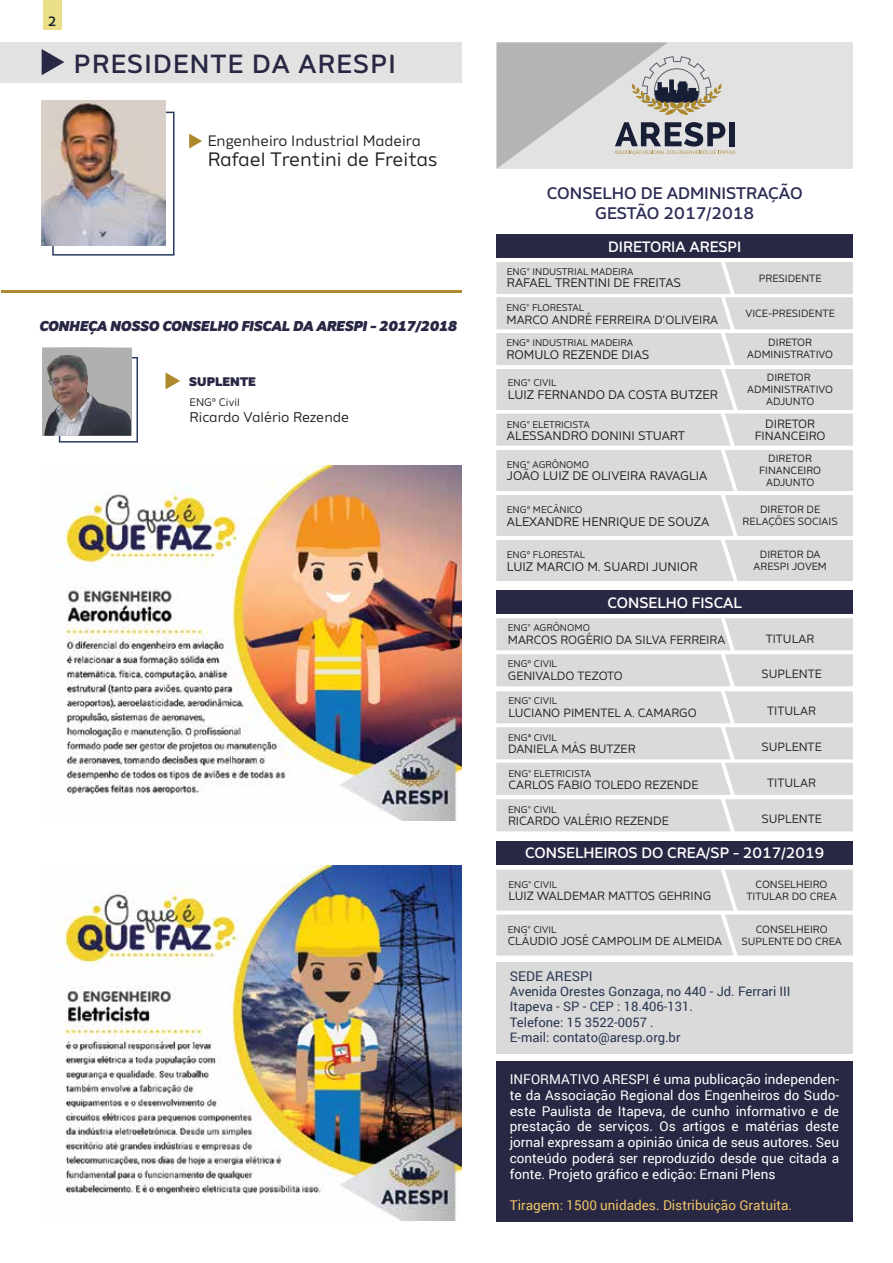
<style>
.page{position:relative;width:893px;height:1263px;background:#fff}
.page>*{position:absolute;margin:0;border:0;box-sizing:border-box;transform-origin:0 0}
.t1{font:26.1px "Amino Alt Regular 5";letter-spacing:.05em;color:#282744}
.t2{font:19.35px "Amino Alt Regular 2";color:#231f20}
.t3{font:16.65px/19.8px "Amino Alt Regular 5";color:#2b2c54;text-align:center}
.t4{font:15.15px "Amino Alt Regular 2";color:#231f20}
.t5{font:15px "Amino Alt Regular 5";color:#fff}
.t6{font:14.25px "Amino Regular 3";color:#282744}
.t7{font:14.1px "Amino Alt Regular 2";color:#231f20}
.t8{font:13.5px/15.8px "Roboto";color:#fff;text-align:justify}
.t9{font:13.5px "Roboto";color:#efc465}
.t10{font:13.5px "Roboto";color:#293651}
.t11{font:13.5px "Amino Alt Regular 5";color:#111728}
.t12{font:13.05px/15.5px "Roboto";color:#293651}
.t13{font:12.45px "Amino Alt Regular 2";color:#231f20}
.t14{font:12.45px "Amino Alt Regular 3";color:#282744}
.t15{font:12px/12px "Amino Alt Regular 2";color:#231f20;text-align:center}
.t16{font:11.55px "Amino Alt Regular 2";color:#231f20}
.t17{font:10.95px "Amino Alt Regular 2";color:#231f20}
.t18{font:10.5px/12px "Amino Alt Regular 2";color:#231f20;text-align:center}
.t19{font:9.75px "Amino Alt Regular 2";color:#231f20}
</style>
<div class="page">
<div style="left:497px;top:42px;width:356px;height:127px;background:#e2e2e2"></div>
<svg style="left:496px;top:262px;width:357px;height:319px"></svg>
<svg style="left:496px;top:870px;width:357px;height:85px"></svg>
<div style="left:496px;top:234px;width:357px;height:23px;background:#282744"></div>
<svg style="left:496px;top:618px;width:357px;height:213px"></svg>
<div style="left:496px;top:590px;width:357px;height:24px;background:#282744"></div>
<div style="left:496px;top:841px;width:357px;height:23px;background:#282744"></div>
<div style="left:497px;top:1061px;width:356px;height:161px;background:#282744"></div>
<div style="left:497px;top:962px;width:356px;height:92px;background:#dbdada"></div>
<div style="left:43px;top:0;width:19px;height:29px;background:#eadf88"></div>
<svg style="left:497px;top:42px;width:238px;height:126px"></svg>
<div style="left:0;top:42px;width:462px;height:41px;background:#e2e2e2"></div>
<hr style="left:1px;top:291px;width:461px;height:2px;background:#ad892e">
<svg style="left:42px;top:49px;width:22px;height:26px"></svg>
<svg style="left:59px;top:357px;width:79px;height:86px"></svg>
<svg style="left:52px;top:112px;width:122px;height:144px"></svg>
<svg style="left:189px;top:134px;width:13px;height:15px"></svg>
<div style="left:43px;top:348px;width:88px;height:88px;background:#b0b0b0"></div>
<img style="left:44px;top:355px;width:87px;height:81px">
<img style="left:41px;top:100px;width:125px;height:146px">
<svg style="left:166px;top:372px;width:14px;height:17px"></svg>
<img style="left:58px;top:465px;width:404px;height:355px">
<img style="left:57px;top:865px;width:405px;height:355px">
<p class="t11" style="left:48px;top:13px;width:10px">2</p>
<h1 class="t1" style="left:74px;top:48px;width:323px">PRESIDENTE DA ARESPI</h1>
<p class="t4" style="left:208px;top:132px;width:215px">Engenheiro Industrial Madeira</p>
<h2 class="t2" style="left:208px;top:147px;width:231px">Rafael Trentini de Freitas</h2>
<p class="t6" style="left:39px;top:317px;width:419px">CONHEÇA NOSSO CONSELHO FISCAL DA ARESPI - 2017/2018</p>
<p class="t14" style="left:189px;top:374px;width:68px">SUPLENTE</p>
<p class="t17" style="left:190px;top:395px;width:52px">ENGº Civil</p>
<p class="t7" style="left:190px;top:409px;width:161px">Ricardo Valério Rezende</p>
<p class="t3" style="left:547px;top:183px;width:257px">CONSELHO DE ADMINISTRAÇÃO<br>GESTÃO 2017/2018</p>
<p class="t5" style="left:608px;top:237px;width:135px">DIRETORIA ARESPI</p>
<p class="t18" style="left:759px;top:272px;width:64px">PRESIDENTE</p>
<p class="t19" style="left:507px;top:266px;width:128px">ENG° INDUSTRIAL MADEIRA</p>
<p class="t13" style="left:507px;top:276px;width:176px">RAFAEL TRENTINI DE FREITAS</p>
<p class="t19" style="left:506px;top:302px;width:79px">ENG° FLORESTAL</p>
<p class="t15" style="left:506px;top:313px;width:213px">MARCO ANDRÉ FERREIRA D’OLIVEIRA</p>
<p class="t19" style="left:506px;top:337px;width:128px">ENGº INDUSTRIAL MADEIRA</p>
<p class="t13" style="left:506px;top:347px;width:145px">ROMULO REZENDE DIAS</p>
<p class="t19" style="left:508px;top:377px;width:50px">ENG° CIVIL</p>
<p class="t13" style="left:508px;top:387px;width:212px">LUIZ FERNANDO DA COSTA BUTZER</p>
<p class="t19" style="left:507px;top:418px;width:84px">ENG° ELETRICISTA</p>
<p class="t13" style="left:507px;top:428px;width:180px">ALESSANDRO DONINI STUART</p>
<p class="t18" style="left:745px;top:307px;width:91px">VICE-PRESIDENTE</p>
<p class="t18" style="left:747px;top:336px;width:87px">DIRETOR<br>ADMINISTRATIVO</p>
<p class="t18" style="left:747px;top:371px;width:87px">DIRETOR<br>ADMINISTRATIVO<br>ADJUNTO</p>
<p class="t15" style="left:755px;top:417px;width:72px">DIRETOR<br>FINANCEIRO</p>
<p class="t19" style="left:507px;top:459px;width:84px">ENG° AGRÔNOMO</p>
<p class="t13" style="left:507px;top:468px;width:202px">JOÃO LUIZ DE OLIVEIRA RAVAGLIA</p>
<p class="t18" style="left:759px;top:452px;width:63px">DIRETOR<br>FINANCEIRO<br>ADJUNTO</p>
<p class="t19" style="left:507px;top:504px;width:77px">ENGº MECÂNICO</p>
<p class="t13" style="left:507px;top:514px;width:204px">ALEXANDRE HENRIQUE DE SOUZA</p>
<p class="t18" style="left:743px;top:504px;width:97px">DIRETOR DE<br>RELAÇÕES SOCIAIS</p>
<p class="t19" style="left:507px;top:549px;width:80px">ENGº FLORESTAL</p>
<p class="t13" style="left:507px;top:559px;width:192px">LUIZ MARCIO M. SUARDI JUNIOR</p>
<p class="t18" style="left:753px;top:548px;width:75px">DIRETOR DA<br>ARESPI JOVEM</p>
<p class="t5" style="left:608px;top:593px;width:136px">CONSELHO FISCAL</p>
<p class="t19" style="left:508px;top:622px;width:84px">ENG° AGRÔNOMO</p>
<p class="t15" style="left:508px;top:633px;width:219px">MARCOS ROGÉRIO DA SILVA FERREIRA</p>
<p class="t19" style="left:508px;top:658px;width:51px">ENGº CIVIL</p>
<p class="t15" style="left:508px;top:669px;width:116px">GENIVALDO TEZOTO</p>
<p class="t19" style="left:508px;top:695px;width:50px">ENG° CIVIL</p>
<p class="t15" style="left:508px;top:706px;width:190px">LUCIANO PIMENTEL A. CAMARGO</p>
<p class="t19" style="left:508px;top:732px;width:50px">ENGª CIVIL</p>
<p class="t15" style="left:508px;top:743px;width:129px">DANIELA MÁS BUTZER</p>
<p class="t19" style="left:508px;top:767px;width:84px">ENG° ELETRICISTA</p>
<p class="t15" style="left:508px;top:778px;width:191px">CARLOS FABIO TOLEDO REZENDE</p>
<p class="t19" style="left:508px;top:804px;width:50px">ENG° CIVIL</p>
<p class="t15" style="left:508px;top:815px;width:162px">RICARDO VALÉRIO REZENDE</p>
<p class="t15" style="left:766px;top:632px;width:50px">TITULAR</p>
<p class="t15" style="left:761px;top:667px;width:62px">SUPLENTE</p>
<p class="t15" style="left:767px;top:704px;width:50px">TITULAR</p>
<p class="t15" style="left:761px;top:740px;width:62px">SUPLENTE</p>
<p class="t15" style="left:767px;top:777px;width:50px">TITULAR</p>
<p class="t15" style="left:761px;top:813px;width:62px">SUPLENTE</p>
<p class="t5" style="left:525px;top:844px;width:301px">CONSELHEIROS DO CREA/SP - 2017/2019</p>
<p class="t19" style="left:508px;top:878px;width:50px">ENG° CIVIL</p>
<p class="t15" style="left:508px;top:890px;width:204px">LUIZ WALDEMAR MATTOS GEHRING</p>
<p class="t18" style="left:746px;top:878px;width:92px">CONSELHEIRO<br>TITULAR DO CREA</p>
<p class="t19" style="left:508px;top:923px;width:50px">ENG° CIVIL</p>
<p class="t16" style="left:508px;top:934px;width:216px">CLÁUDIO JOSÉ CAMPOLIM DE ALMEIDA</p>
<p class="t18" style="left:741px;top:923px;width:102px">CONSELHEIRO<br>SUPLENTE DO CREA</p>
<p class="t10" style="left:510px;top:966px;width:84px">SEDE ARESPI</p>
<p class="t12" style="left:510px;top:983px;width:282px">Avenida Orestes Gonzaga, no 440 - Jd. Ferrari III Itapeva - SP - CEP : 18.406-131.<br>Telefone: 15 3522-0057 .<br>E-mail: contato@aresp.org.br</p>
<p class="t8" style="left:510px;top:1071px;width:331px">INFORMATIVO ARESPI é uma publicação independen&shy;te da Associação Regional dos Engenheiros do Sudo&shy;este Paulista de Itapeva, de cunho informativo e de prestação de serviços. Os artigos e matérias deste jornal expressam a opinião única de seus autores. Seu conteúdo poderá ser reproduzido desde que citada a fonte. Projeto gráfico e edição: Ernani Plens</p>
<p class="t9" style="left:510px;top:1196px;width:284px">Tiragem: 1500 unidades. Distribuição Gratuita.</p>
</div>
